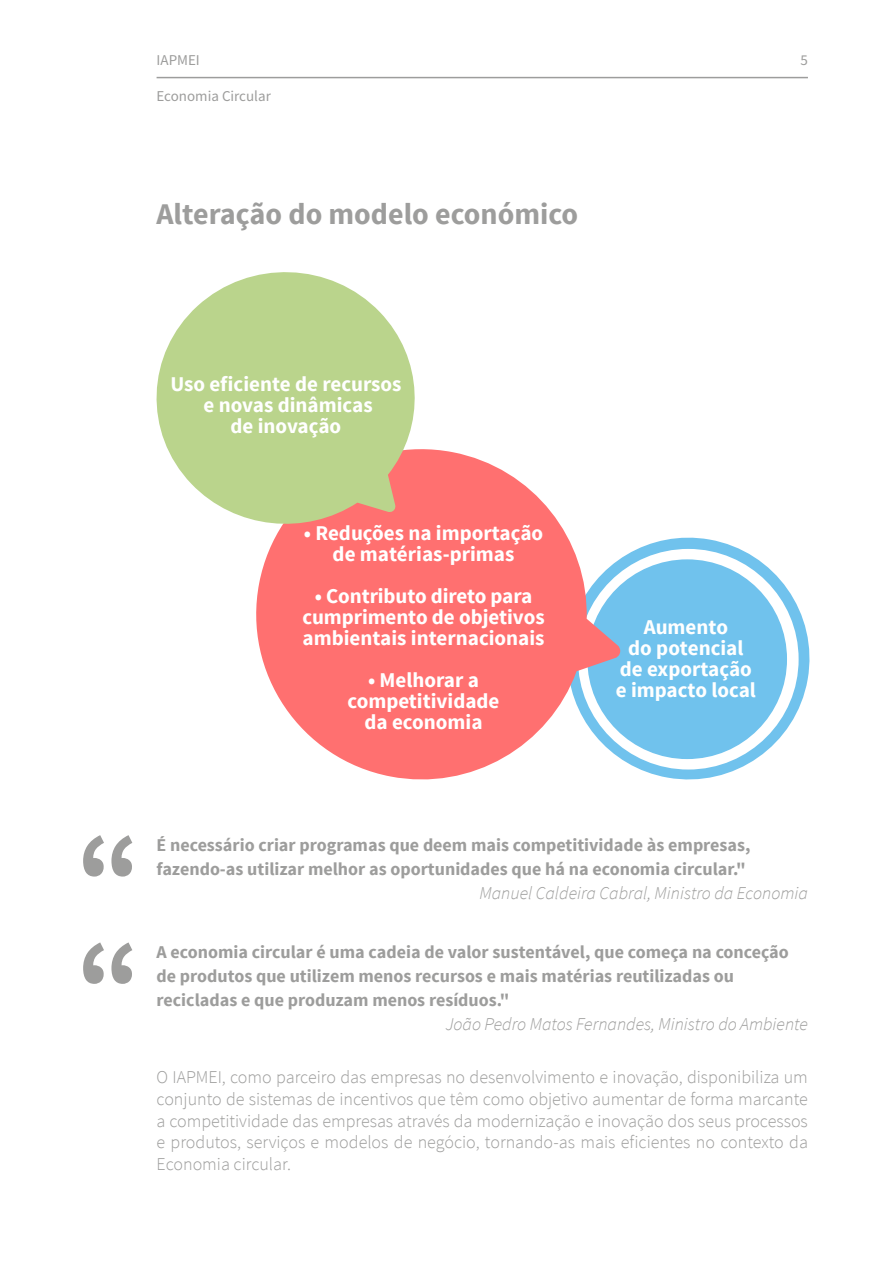
<style>
.page{position:relative;width:893px;height:1263px;background:#fff}
.page>*{position:absolute;margin:0;border:0;box-sizing:border-box;transform-origin:0 0}
.t1{font:700 120px/107.2px "Source Sans Pro";color:#9d9d9c}
.t2{font:700 30px "Source Sans Pro";color:#9d9d9c}
.t3{font:700 21px/21px "Source Sans Pro";color:#fff;text-align:center}
.t4{font:300 18px/21.8px "Source Sans Pro";color:#9d9d9c;text-align:justify}
.t5{font:700 18px/24px "Source Sans Pro";color:#9d9d9c}
.t6{font:italic 300 18px "Source Sans Pro";color:#9d9d9c}
.t7{font:15px "Source Sans Pro";color:#9d9d9c}
</style>
<div class="page">
<hr style="left:157px;top:77px;width:651px;height:1px;background:#9d9d9c">
<svg style="left:620px;top:537px;width:190px;height:243px"></svg>
<div style="left:587px;top:559px;width:200px;height:200px;background:#70c2ed;border-radius:50%"></div>
<svg style="left:256px;top:449px;width:364px;height:331px;fill:#ff7070"></svg>
<svg style="left:156px;top:272px;width:270px;height:264px;fill:#bad48c"></svg>
<p class="t7" style="left:157px;top:51px;width:45px">IAPMEI</p>
<p class="t7" style="left:800px;top:51px;width:9px">5</p>
<p class="t7" style="left:157px;top:87px;width:116px">Economia Circular</p>
<h2 class="t2" style="left:156px;top:194px;width:423px">Alteração do modelo económico</h2>
<p class="t3" style="left:170px;top:375px;width:233px">Uso eficiente de recursos e novas dinâmicas<br>de inovação</p>
<p class="t3" style="left:304px;top:523px;width:241px">• Reduções na importação de matérias-primas</p>
<p class="t3" style="left:302px;top:586px;width:244px">• Contributo direto para cumprimento de objetivos ambientais internacionais</p>
<p class="t3" style="left:347px;top:670px;width:154px">• Melhorar a competitividade da economia</p>
<p class="t3" style="left:616px;top:617px;width:142px">Aumento<br>do potencial de exportação e impacto local</p>
<h1 class="t1" style="left:77px;top:828px;width:66px">“ “</h1>
<p class="t5" style="left:157px;top:833px;width:595px">É necessário criar programas que deem mais competitividade às empresas, fazendo-as utilizar melhor as oportunidades que há na economia circular."</p>
<p class="t6" style="left:479px;top:882px;width:330px">Manuel Caldeira Cabral, Ministro da Economia</p>
<p class="t5" style="left:157px;top:941px;width:634px">A economia circular é uma cadeia de valor sustentável, que começa na conceção de produtos que utilizem menos recursos e mais matérias reutilizadas ou recicladas e que produzam menos resíduos."</p>
<p class="t6" style="left:446px;top:1013px;width:364px">João Pedro Matos Fernandes, Ministro do Ambiente</p>
<p class="t4" style="left:157px;top:1066px;width:653px">O IAPMEI, como parceiro das empresas no desenvolvimento e inovação, disponibiliza um conjunto de sistemas de incentivos que têm como objetivo aumentar de forma marcante a competitividade das empresas através da modernização e inovação dos seus processos e produtos, serviços e modelos de negócio, tornando-as mais eficientes no contexto da Economia circular.</p>
</div>
